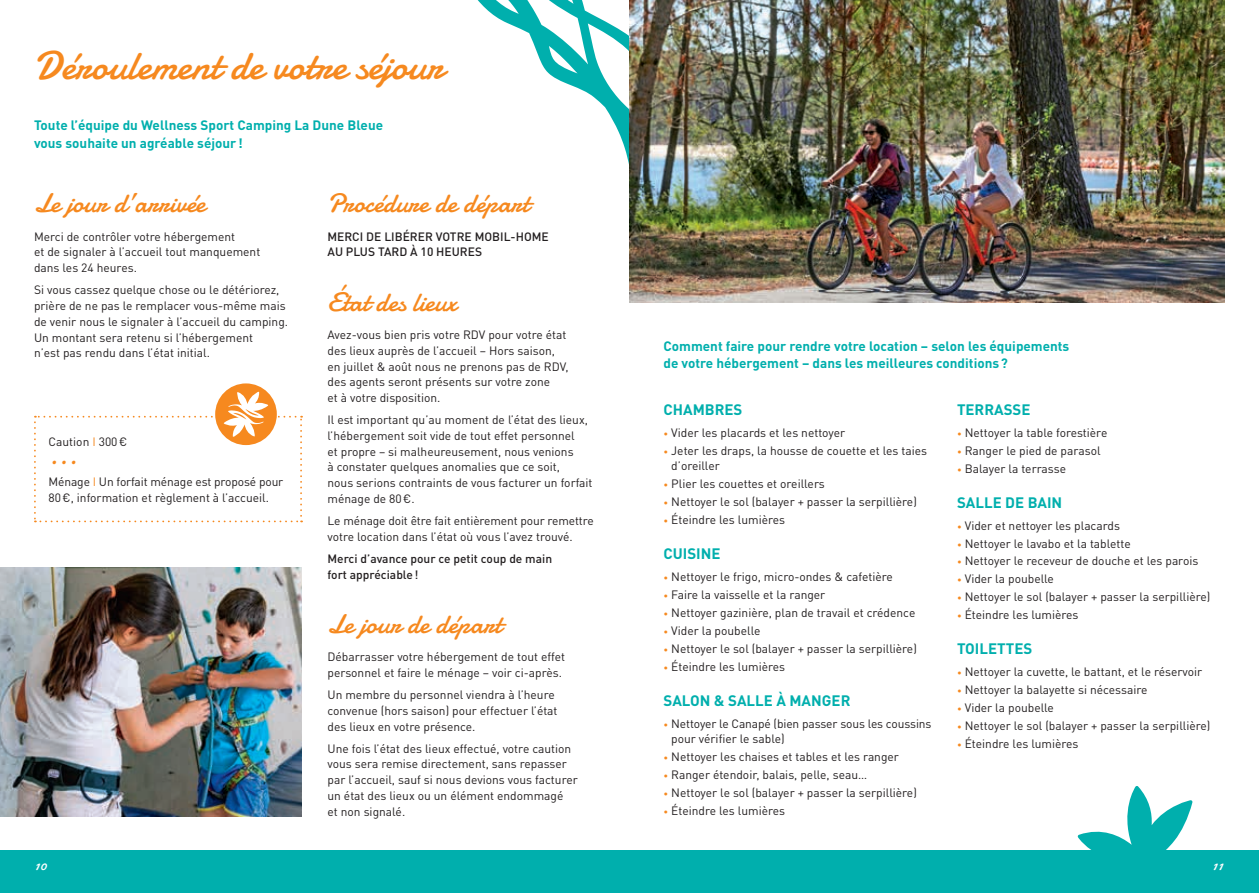
<style>
.page{position:relative;width:1259px;height:893px;background:#fff}
.page>*{position:absolute;margin:0;border:0;box-sizing:border-box;transform-origin:0 0}
.t1{font:40.5px "Damion";color:#f6891f}
.t2{font:27px "Damion";color:#f6891f}
.t3{font:700 15px "DINOT";color:#00afad}
.t4{font:15px "Damion";color:#fff}
.t5{font:700 13.5px/17.2px "DINOT";color:#00afad}
.t6{font:12px/15.8px "DINOT";color:#231f20}
.t7{font:500 12px/15.8px "DINOT";color:#231f20}
.s1{color:#f6891f}
.s2{font-size:9px;color:#f6891f}
</style>
<div class="page">
<svg style="left:1077px;top:786px;width:115px;height:64px"></svg>
<div style="left:215px;top:383px;width:62px;height:62px;background:#f6891f;border-radius:50%"></div>
<svg style="left:34px;top:392px;width:268px;height:130px"></svg>
<img style="left:0;top:568px;width:302px;height:248px">
<div style="left:0;top:850px;width:1259px;height:43px;background:#00afad"></div>
<svg style="left:477px;top:0;width:152px;height:164px"></svg>
<img style="left:629px;top:0;width:596px;height:302px">
<h1 class="t1" style="left:34px;top:38px;width:411px">Déroulement de votre séjour</h1>
<p class="t5" style="left:34px;top:117px;width:351px">Toute l’équipe du Wellness Sport Camping La Dune Bleue vous souhaite un agréable séjour !</p>
<h2 class="t2" style="left:34px;top:185px;width:173px">Le jour d’arrivée</h2>
<p class="t6" style="left:34px;top:228px;width:228px">Merci de contrôler votre hébergement<br>et de signaler à l’accueil tout manquement dans les 24 heures.</p>
<p class="t6" style="left:34px;top:282px;width:256px">Si vous cassez quelque chose ou le détériorez, prière de ne pas le remplacer vous-même mais de venir nous le signaler à l’accueil du camping.<br>Un montant sera retenu si l’hébergement<br>n’est pas rendu dans l’état initial.</p>
<p class="t6" style="left:49px;top:433px;width:80px">Caution <span class="s1">I</span> 300€</p>
<h2 class="t2" style="left:49px;top:436px;width:30px">...</h2>
<p class="t6" style="left:49px;top:473px;width:236px">Ménage <span class="s1">I</span> Un forfait ménage est proposé pour<br>80€, information et règlement à l’accueil.</p>
<h2 class="t2" style="left:327px;top:185px;width:203px">Procédure de départ</h2>
<p class="t7" style="left:327px;top:228px;width:223px">MERCI DE LIBÉRER VOTRE MOBIL-HOME<br>AU PLUS TARD À 10 HEURES</p>
<h2 class="t2" style="left:327px;top:283px;width:131px">État des lieux</h2>
<p class="t6" style="left:327px;top:327px;width:242px">Avez-vous bien pris votre RDV pour votre état des lieux auprès de l’accueil – Hors saison, en juillet &amp; août nous ne prenons pas de RDV, des agents seront présents sur votre zone<br>et à votre disposition.</p>
<p class="t6" style="left:327px;top:412px;width:267px">Il est important qu’au moment de l’état des lieux, l’hébergement soit vide de tout effet personnel<br>et propre – si malheureusement, nous venions<br>à constater quelques anomalies que ce soit,<br>nous serions contraints de vous facturer un forfait ménage de 80€.</p>
<p class="t6" style="left:327px;top:513px;width:268px">Le ménage doit être fait entièrement pour remettre votre location dans l’état où vous l’avez trouvé.</p>
<p class="t7" style="left:327px;top:550px;width:226px">Merci d’avance pour ce petit coup de main fort appréciable!</p>
<h2 class="t2" style="left:327px;top:605px;width:176px">Le jour de départ</h2>
<p class="t6" style="left:327px;top:649px;width:239px">Débarrasser votre hébergement de tout effet personnel et faire le ménage – voir ci-après.</p>
<p class="t6" style="left:327px;top:687px;width:232px">Un membre du personnel viendra à l’heure convenue (hors saison) pour effectuer l’état des lieux en votre présence.</p>
<p class="t6" style="left:327px;top:740px;width:252px">Une fois l’état des lieux effectué, votre caution vous sera remise directement, sans repasser par l’accueil, sauf si nous devions vous facturer un état des lieux ou un élément endommagé<br>et non signalé.</p>
<p class="t5" style="left:663px;top:337px;width:407px">Comment faire pour rendre votre location – selon les équipements de votre hébergement – dans les meilleures conditions?</p>
<p class="t3" style="left:663px;top:399px;width:80px">CHAMBRES</p>
<p class="t6" style="left:663px;top:424px;width:183px"><span class="s2">•</span> Vider les placards et les nettoyer</p>
<p class="t6" style="left:671px;top:442px;width:257px;text-indent:-8px"><span class="s2">•</span> Jeter les draps, la housse de couette et les taies d’oreiller</p>
<p class="t6" style="left:663px;top:476px;width:163px"><span class="s2">•</span> Plier les couettes et oreillers</p>
<p class="t6" style="left:663px;top:494px;width:255px"><span class="s2">•</span> Nettoyer le sol (balayer + passer la serpillière)</p>
<p class="t6" style="left:663px;top:512px;width:123px"><span class="s2">•</span> Éteindre les lumières</p>
<p class="t3" style="left:663px;top:544px;width:59px">CUISINE</p>
<p class="t6" style="left:663px;top:569px;width:231px"><span class="s2">•</span> Nettoyer le frigo, micro-ondes &amp; cafetière</p>
<p class="t6" style="left:663px;top:587px;width:163px"><span class="s2">•</span> Faire la vaisselle et la ranger</p>
<p class="t6" style="left:663px;top:604px;width:253px"><span class="s2">•</span> Nettoyer gazinière, plan de travail et crédence</p>
<p class="t6" style="left:663px;top:622px;width:98px"><span class="s2">•</span> Vider la poubelle</p>
<p class="t6" style="left:663px;top:640px;width:255px"><span class="s2">•</span> Nettoyer le sol (balayer + passer la serpillière)</p>
<p class="t6" style="left:663px;top:658px;width:123px"><span class="s2">•</span> Éteindre les lumières</p>
<p class="t3" style="left:663px;top:690px;width:188px">SALON &amp; SALLE À MANGER</p>
<p class="t6" style="left:671px;top:715px;width:262px;text-indent:-8px"><span class="s2">•</span> Nettoyer le Canapé (bien passer sous les coussins pour vérifier le sable)</p>
<p class="t6" style="left:663px;top:749px;width:237px"><span class="s2">•</span> Nettoyer les chaises et tables et les ranger</p>
<p class="t6" style="left:663px;top:767px;width:205px"><span class="s2">•</span> Ranger étendoir, balais, pelle, seau…</p>
<p class="t6" style="left:663px;top:785px;width:255px"><span class="s2">•</span> Nettoyer le sol (balayer + passer la serpillière)</p>
<p class="t6" style="left:663px;top:802px;width:123px"><span class="s2">•</span> Éteindre les lumières</p>
<p class="t3" style="left:957px;top:399px;width:75px">TERRASSE</p>
<p class="t6" style="left:957px;top:424px;width:152px"><span class="s2">•</span> Nettoyer la table forestière</p>
<p class="t6" style="left:957px;top:442px;width:145px"><span class="s2">•</span> Ranger le pied de parasol</p>
<p class="t6" style="left:957px;top:460px;width:111px"><span class="s2">•</span> Balayer la terrasse</p>
<p class="t3" style="left:957px;top:492px;width:107px">SALLE DE BAIN</p>
<p class="t6" style="left:957px;top:517px;width:164px"><span class="s2">•</span> Vider et nettoyer les placards</p>
<p class="t6" style="left:957px;top:535px;width:175px"><span class="s2">•</span> Nettoyer le lavabo et la tablette</p>
<p class="t6" style="left:957px;top:553px;width:243px"><span class="s2">•</span> Nettoyer le receveur de douche et les parois</p>
<p class="t6" style="left:957px;top:571px;width:98px"><span class="s2">•</span> Vider la poubelle</p>
<p class="t6" style="left:957px;top:589px;width:255px"><span class="s2">•</span> Nettoyer le sol (balayer + passer la serpillière)</p>
<p class="t6" style="left:957px;top:607px;width:123px"><span class="s2">•</span> Éteindre les lumières</p>
<p class="t3" style="left:957px;top:639px;width:77px">TOILETTES</p>
<p class="t6" style="left:957px;top:664px;width:247px"><span class="s2">•</span> Nettoyer la cuvette, le battant, et le réservoir</p>
<p class="t6" style="left:957px;top:682px;width:192px"><span class="s2">•</span> Nettoyer la balayette si nécessaire</p>
<p class="t6" style="left:957px;top:699px;width:98px"><span class="s2">•</span> Vider la poubelle</p>
<p class="t6" style="left:957px;top:717px;width:255px"><span class="s2">•</span> Nettoyer le sol (balayer + passer la serpillière)</p>
<p class="t6" style="left:957px;top:735px;width:123px"><span class="s2">•</span> Éteindre les lumières</p>
<p class="t4" style="left:35px;top:855px;width:14px">10</p>
<p class="t4" style="left:1212px;top:855px;width:12px">11</p>
</div>
